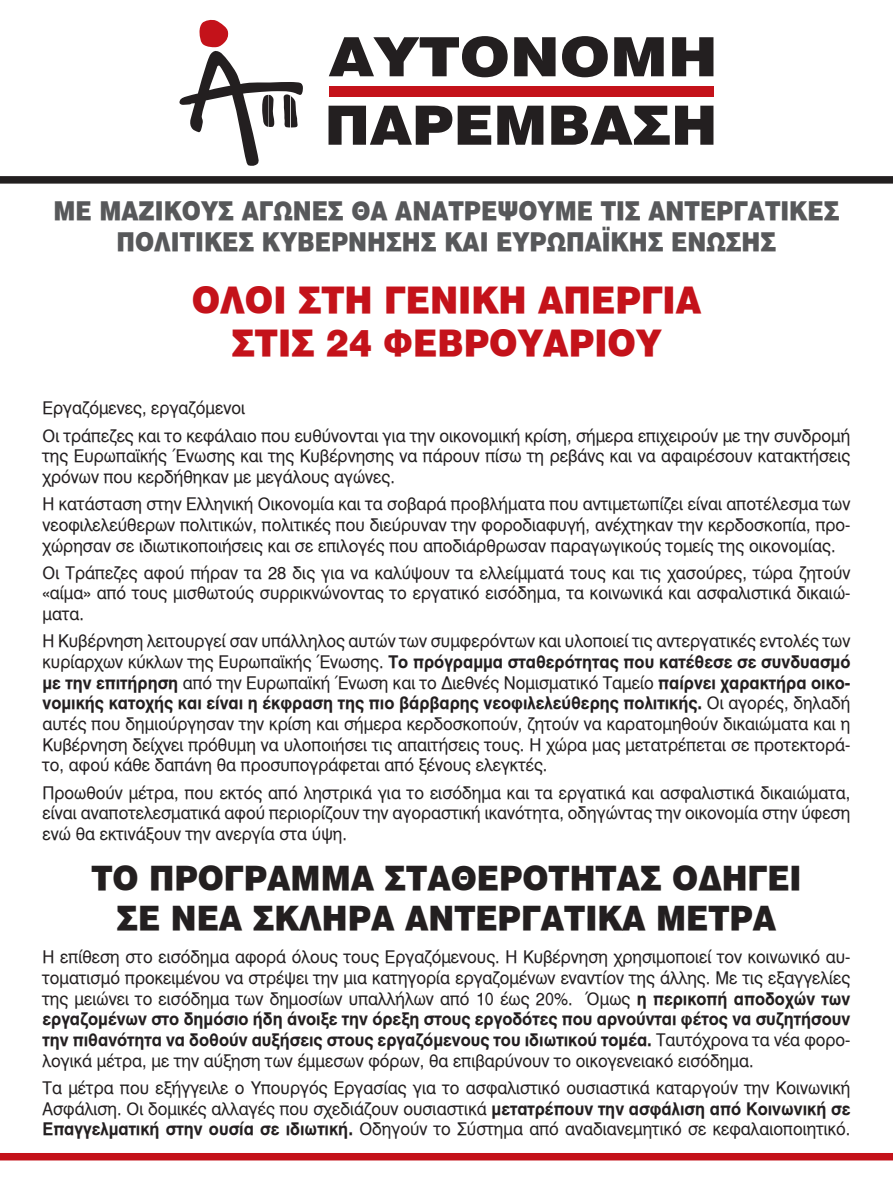
<style>
.page{position:relative;width:893px;height:1178px;background:#fff}
.page>*{position:absolute;margin:0;border:0;box-sizing:border-box;transform-origin:0 0}
.t1{font:900 36px/43.2px "UB Helvetica";color:#c4121a;text-align:center;scale:.95 1}
.t2{font:900 33px/39.6px "UB Helvetica";color:#231f20;text-align:center;scale:.95 1}
.t3{font:900 25.5px/30.6px "UB Helvetica";color:#57585a;text-align:center;scale:.9 1}
.t4{font:17.25px/20.7px "UB Helvetica";color:#231f20;text-align:justify;scale:.95 1}
.t5{font:17.25px/20.7px "UB Helvetica Bold";color:#231f20;scale:.95 1}
.s1{font-family:"UB Helvetica"}
.s2{font-family:"UB Helvetica Bold"}
</style>
<div class="page">
<svg style="left:0;top:1160px;width:893px;height:1px"></svg>
<svg style="left:179px;top:19px;width:124px;height:147px"></svg>
<svg style="left:329px;top:36px;width:384px;height:41px"></svg>
<div style="left:329px;top:86px;width:384px;height:10px;background:#c4121a"></div>
<svg style="left:329px;top:106px;width:384px;height:39px"></svg>
<div style="left:0;top:176px;width:893px;height:8px;background:#231f20"></div>
<div style="left:0;top:1153px;width:893px;height:7px;background:#c4121a"></div>
<h3 class="t3" style="left:53px;top:195px;width:875px">ΜΕ ΜΑΖΙΚΟΥΣ ΑΓΩΝΕΣ ΘΑ ΑΝΑΤΡΕΨΟΥΜΕ ΤΙΣ ΑΝΤΕΡΓΑΤΙΚΕΣ<br>ΠΟΛΙΤΙΚΕΣ ΚΥΒΕΡΝΗΣΗΣ ΚΑΙ ΕΥΡΩΠΑΪΚΗΣ ΕΝΩΣΗΣ</h3>
<h1 class="t1" style="left:192px;top:278px;width:538px">ΟΛΟΙ ΣΤΗ ΓΕΝΙΚΗ ΑΠΕΡΓΙΑ<br>ΣΤΙΣ 24 ΦΕΒΡΟΥΑΡΙΟΥ</h1>
<p class="t4" style="left:43px;top:395px;width:852px;line-height:27.2px">Εργαζόμενες, εργαζόμενοι<br>Οι τράπεζες και το κεφάλαιο που ευθύνονται για την οικονομική κρίση, σήμερα επιχειρούν με την συνδρομή</p>
<p class="t4" style="left:43px;top:446px;width:852px">της Ευρωπαϊκής Ένωσης και της Κυβέρνησης να πάρουν πίσω τη ρεβάνς και να αφαιρέσουν κατακτήσεις χρόνων που κερδήθηκαν με μεγάλους αγώνες.</p>
<p class="t4" style="left:43px;top:494px;width:852px">Η κατάσταση στην Ελληνική Οικονομία και τα σοβαρά προβλήματα που αντιμετωπίζει είναι αποτέλεσμα των νεοφιλελεύθερων πολιτικών, πολιτικές που διεύρυναν την φοροδιαφυγή, ανέχτηκαν την κερδοσκοπία, προ&shy;χώρησαν σε ιδιωτικοποιήσεις και σε επιλογές που αποδιάρθρωσαν παραγωγικούς τομείς της οικονομίας.</p>
<p class="t4" style="left:43px;top:562px;width:852px">Οι Τράπεζες αφού πήραν τα 28 δις για να καλύψουν τα ελλείμματά τους και τις χασούρες, τώρα ζητούν «αίμα» από τους μισθωτούς συρρικνώνοντας το εργατικό εισόδημα, τα κοινωνικά και ασφαλιστικά δικαιώ&shy;ματα.</p>
<p class="t4" style="left:43px;top:631px;width:852px">Η Κυβέρνηση λειτουργεί σαν υπάλληλος αυτών των συμφερόντων και υλοποιεί τις αντεργατικές εντολές των</p>
<p class="t5" style="left:43px;top:651px;width:852px"><span class="s1">κυρίαρχων κύκλων της Ευρωπαϊκής Ένωσης.</span> Το πρόγραμμα σταθερότητας που κατέθεσε σε συνδυασμό</p>
<p class="t4" style="left:43px;top:672px;width:852px"><span class="s2">με την επιτήρηση</span> από την Ευρωπαϊκή Ένωση και το Διεθνές Νομισματικό Ταμείο <span class="s2">παίρνει χαρακτήρα οικο-</span></p>
<p class="t5" style="left:43px;top:693px;width:852px">νομικής κατοχής και είναι η έκφραση της πιο βάρβαρης νεοφιλελεύθερης πολιτικής. <span class="s1">Οι αγορές, δηλαδή</span></p>
<p class="t4" style="left:43px;top:714px;width:852px">αυτές που δημιούργησαν την κρίση και σήμερα κερδοσκοπούν, ζητούν να καρατομηθούν δικαιώματα και η Κυβέρνηση δείχνει πρόθυμη να υλοποιήσει τις απαιτήσεις τους. Η χώρα μας μετατρέπεται σε προτεκτορά&shy;το, αφού κάθε δαπάνη θα προσυπογράφεται από ξένους ελεγκτές.</p>
<p class="t4" style="left:43px;top:782px;width:852px">Προωθούν μέτρα, που εκτός από ληστρικά για το εισόδημα και τα εργατικά και ασφαλιστικά δικαιώματα, είναι αναποτελεσματικά αφού περιορίζουν την αγοραστική ικανότητα, οδηγώντας την οικονομία στην ύφεση ενώ θα εκτινάξουν την ανεργία στα ύψη.</p>
<h2 class="t2" style="left:91px;top:859px;width:749px">ΤΟ ΠΡΟΓΡΑΜΜΑ ΣΤΑΘΕΡΟΤΗΤΑΣ ΟΔΗΓΕΙ<br>ΣΕ ΝΕΑ ΣΚΛΗΡΑ ΑΝΤΕΡΓΑΤΙΚΑ ΜΕΤΡΑ</h2>
<p class="t4" style="left:43px;top:947px;width:852px">Η επίθεση στο εισόδημα αφορά όλους τους Εργαζόμενους. Η Κυβέρνηση χρησιμοποιεί τον κοινωνικό αυ&shy;τοματισμό προκειμένου να στρέψει την μια κατηγορία εργαζομένων εναντίον της άλλης. Με τις εξαγγελίες της μειώνει το εισόδημα των δημοσίων υπαλλήλων από 10 έως 20%. Όμως <span class="s2">η περικοπή αποδοχών των</span></p>
<p class="t5" style="left:43px;top:1009px;width:852px">εργαζομένων στο δημόσιο ήδη άνοιξε την όρεξη στους εργοδότες που αρνούνται φέτος να συζητήσουν την πιθανότητα να δοθούν αυξήσεις στους εργαζόμενους του ιδιωτικού τομέα. <span class="s1">Ταυτόχρονα τα νέα φορο-</span></p>
<p class="t4" style="left:43px;top:1047px;width:852px;line-height:27.2px">λογικά μέτρα, με την αύξηση των έμμεσων φόρων, θα επιβαρύνουν το οικογενειακό εισόδημα.<br>Τα μέτρα που εξήγγειλε ο Υπουργός Εργασίας για το ασφαλιστικό ουσιαστικά καταργούν την Κοινωνική</p>
<p class="t4" style="left:43px;top:1098px;width:852px">Ασφάλιση. Οι δομικές αλλαγές που σχεδιάζουν ουσιαστικά <span class="s2">μετατρέπουν την ασφάλιση από Κοινωνική σε<br>Επαγγελματική στην ουσία σε ιδιωτική.</span> Οδηγούν το Σύστημα από αναδιανεμητικό σε κεφαλαιοποιητικό.</p>
</div>
